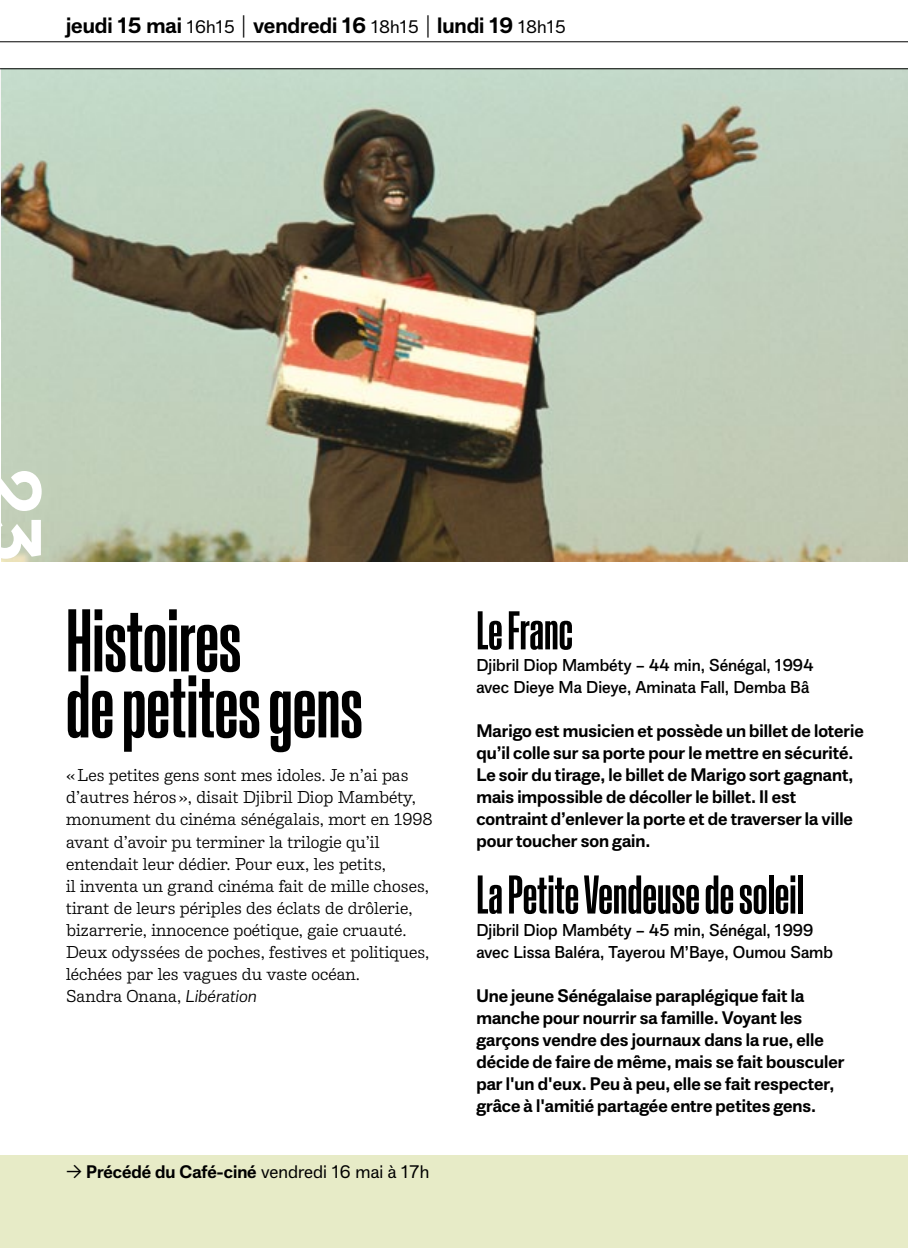
<style>
.page{position:relative;width:908px;height:1248px;background:#fff}
.page>*{position:absolute;margin:0;border:0;box-sizing:border-box;transform-origin:0 0}
.t1{font:500 ultra-condensed 88px/66px "Baikal";color:#000}
.t2{font:600 76px "Album Sans";color:#fff}
.t3{font:500 ultra-condensed 54px "Baikal";color:#000}
.t4{font:600 22px "Album Sans";color:#000}
.t5{font:600 18px/22px "Album Sans";color:#000}
.t6{font:18px "Album Sans";color:#000}
.t7{font:17px/22px "Album Slab L2 S Text";color:#000}
.t8{font:17px/22px "Album Sans";color:#000}
.s1{font-weight:400;font-size:18px}
.s2{font-weight:300}
.s3{font-style:italic}
.s4{font-weight:600}
</style>
<div class="page">
<hr style="left:0;top:41px;width:907px;height:1px;background:#000">
<div style="left:0;top:1155px;width:907px;height:92px;background:#e7ebc7"></div>
<img style="left:1px;top:69px;width:906px;height:492px">
<hr style="left:0;top:68px;width:907px;height:1px;background:#000">
<p class="t4" style="left:66px;top:8px;width:501px">jeudi 15 mai <span class="s1">16h15</span> <span class="s2">|</span> vendredi 16 <span class="s1">18h15</span> <span class="s2">|</span> lundi 19 <span class="s1">18h15</span></p>
<h2 class="t2" style="left:72px;top:467px;width:95px;rotate:90deg">23</h2>
<h1 class="t1" style="left:66px;top:607px;width:298px">Histoires<br>de petites gens</h1>
<p class="t7" style="left:66px;top:763px;width:368px">« Les petites gens sont mes idoles. Je n’ai pas d’autres héros », disait Djibril Diop Mambéty, monument du cinéma sénégalais, mort en 1998 avant d’avoir pu terminer la trilogie qu’il entendait leur dédier. Pour eux, les petits,<br>il inventa un grand cinéma fait de mille choses, tirant de leurs périples des éclats de drôlerie, bizarrerie, innocence poétique, gaie cruauté.<br>Deux odyssées de poches, festives et politiques, léchées par les vagues du vaste océan.<br>Sandra Onana, <span class="s3">Libération</span></p>
<p class="t6" style="left:66px;top:1157px;width:364px">→ <span class="s4">Précédé du Café-ciné</span> vendredi 16 mai à 17h</p>
<h3 class="t3" style="left:476px;top:598px;width:98px">Le Franc</h3>
<p class="t8" style="left:476px;top:653px;width:338px">Djibril Diop Mambéty – 44 min, Sénégal, 1994 avec Dieye Ma Dieye, Aminata Fall, Demba Bâ</p>
<p class="t5" style="left:476px;top:718px;width:389px">Marigo est musicien et possède un billet de loterie qu’il colle sur sa porte pour le mettre en sécurité.<br>Le soir du tirage, le billet de Marigo sort gagnant, mais impossible de décoller le billet. Il est contraint d’enlever la porte et de traverser la ville pour toucher son gain.</p>
<h3 class="t3" style="left:476px;top:862px;width:329px">La Petite Vendeuse de soleil</h3>
<p class="t8" style="left:476px;top:917px;width:358px">Djibril Diop Mambéty – 45 min, Sénégal, 1999 avec Lissa Baléra, Tayerou M’Baye, Oumou Samb</p>
<p class="t5" style="left:476px;top:982px;width:369px">Une jeune Sénégalaise paraplégique fait la manche pour nourrir sa famille. Voyant les garçons vendre des journaux dans la rue, elle décide de faire de même, mais se fait bousculer par l'un d'eux. Peu à peu, elle se fait respecter, grâce à l'amitié partagée entre petites gens.</p>
</div>
